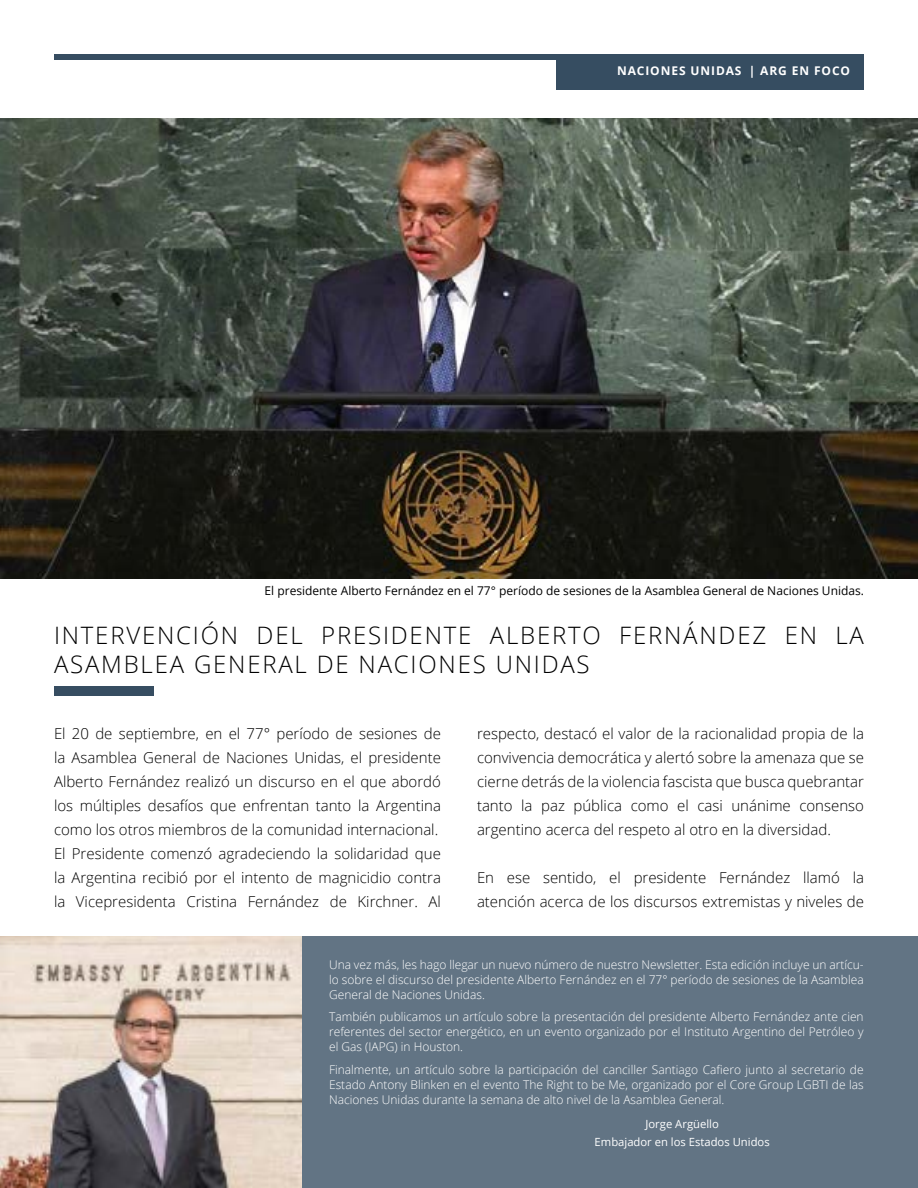
<style>
.page{position:relative;width:918px;height:1188px;background:#fff}
.page>*{position:absolute;margin:0;border:0;box-sizing:border-box;transform-origin:0 0}
.t1{font:300 24px/28.8px "Open Sans";letter-spacing:.075em;color:#000}
.t2{font:300 15px/24px "Open Sans";color:#000}
.t3{font:300 12px/15px "Open Sans";color:#fff;text-align:justify}
.t4{font:12px "Open Sans";color:#000}
.t5{font:700 12px "Open Sans";letter-spacing:.075em;color:#fff}
.t6{font:11.25px/18px "Open Sans";color:#fff;text-align:center}
</style>
<div class="page">
<div style="left:54px;top:54px;width:810px;height:5px;background:#364d61"></div>
<div style="left:556px;top:54px;width:308px;height:36px;background:#364d61"></div>
<img style="left:0;top:118px;width:918px;height:461px">
<div style="left:54px;top:686px;width:100px;height:9px;background:#364d61"></div>
<div style="left:54px;top:936px;width:864px;height:252px;background:#627484"></div>
<img style="left:0;top:936px;width:302px;height:252px">
<p class="t5" style="left:617px;top:62px;width:44px">NACIONE</p>
<p class="t5" style="left:679px;top:62px;width:173px">S UN IDAS | ARG EN FOCO</p>
<p class="t4" style="left:265px;top:582px;width:601px">El presidente Alberto Fernández en el 77° período de sesiones de la Asamblea General de Naciones Unidas.</p>
<h1 class="t1" style="left:54px;top:620px;width:811px">INTERVENCIÓN DEL PRESIDENTE ALBERTO FERNÁNDEZ EN LA<br>ASAMBLEA GENERAL DE NACIONES UNIDAS</h1>
<p class="t2" style="left:54px;top:721px;width:389px">El 20 de septiembre, en el 77° período de sesiones de la Asamblea General de Naciones Unidas, el presidente Alberto Fernández realizó un discurso en el que abordó los múltiples desafíos que enfrentan tanto la Argentina como los otros miembros de la comunidad internacional.<br>El Presidente comenzó agradeciendo la solidaridad que la Argentina recibió por el intento de magnicidio contra la Vicepresidenta Cristina Fernández de Kirchner. Al</p>
<p class="t2" style="left:477px;top:721px;width:389px;text-align:justify">respecto, destacó el valor de la racionalidad propia de la convivencia democrática y alertó sobre la amenaza que se cierne detrás de la violencia fascista que busca quebrantar tanto la paz pública como el casi unánime consenso argentino acerca del respeto al otro en la diversidad.</p>
<p class="t2" style="left:477px;top:865px;width:389px">En ese sentido, el presidente Fernández llamó la atención acerca de los discursos extremistas y niveles de</p>
<p class="t3" style="left:329px;top:956px;width:536px">Una vez más, les hago llegar un nuevo número de nuestro Newsletter. Esta edición incluye un artícu&shy;lo sobre el discurso del presidente Alberto Fernández en el 77° período de sesiones de la Asamblea General de Naciones Unidas.</p>
<p class="t3" style="left:329px;top:1009px;width:536px">También publicamos un artículo sobre la presentación del presidente Alberto Fernández ante cien referentes del sector energético, en un evento organizado por el Instituto Argentino del Petróleo y el Gas (IAPG) in Houston.</p>
<p class="t3" style="left:329px;top:1061px;width:536px">Finalmente, un artículo sobre la participación del canciller Santiago Cafiero junto al secretario de Estado Antony Blinken en el evento The Right to be Me, organizado por el Core Group LGBTI de las Naciones Unidas durante la semana de alto nivel de la Asamblea General.</p>
<p class="t6" style="left:595px;top:1115px;width:177px">Jorge Argüello<br>Embajador en los Estados Unidos</p>
</div>
